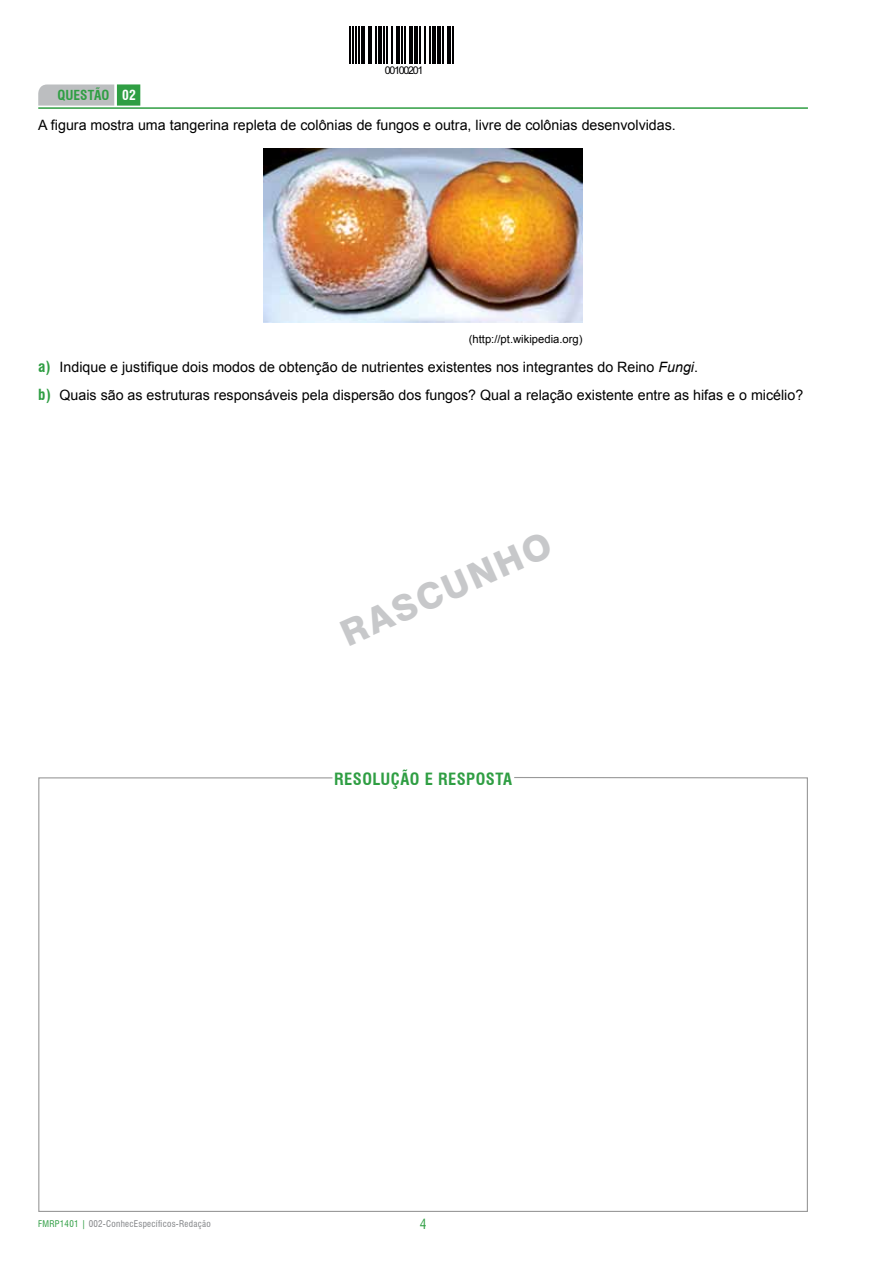
<style>
.page{position:relative;width:893px;height:1263px;background:#fff}
.page>*{position:absolute;margin:0;border:0;box-sizing:border-box;transform-origin:0 0}
.t1{font:800 36px "Swiss 721 BT";color:#c7c8ca}
.t2{font:700 condensed 16.5px "Swiss 721 BT";letter-spacing:.03em;color:#2f9e43}
.t3{font:14.25px/28.7px "Arial";color:#000}
.t4{font:700 condensed 13.5px "Swiss 721 BT";color:#2f9e43}
.t5{font:700 condensed 13.5px "Swiss 721 BT";color:#fff}
.t6{font:condensed 13.5px "Swiss 721 BT";color:#2f9e43}
.t7{font:11.25px "Arial";color:#000}
.t8{font:10.65px "Arial";letter-spacing:-.12em;color:#010002}
.t9{font:condensed 9px "Swiss 721 BT";letter-spacing:.03em;color:#808285}
.s1{font-family:"Swiss 721 BT";font-weight:700;font-stretch:condensed;font-size:15px;color:#2f9e43}
.s2{font-style:italic}
.s3{color:#2f9e43}
</style>
<div class="page">
<svg style="left:38px;top:777px;width:770px;height:435px"></svg>
<svg style="left:349px;top:26px;width:104px;height:38px"></svg>
<hr style="left:350px;top:26px;width:1px;height:38px;background:#010002">
<hr style="left:353px;top:26px;width:1px;height:38px;background:#010002">
<hr style="left:356px;top:26px;width:1px;height:38px;background:#010002">
<hr style="left:359px;top:26px;width:1px;height:38px;background:#010002">
<hr style="left:361px;top:26px;width:4px;height:38px;background:#010002">
<hr style="left:369px;top:26px;width:3px;height:38px;background:#010002">
<hr style="left:376px;top:26px;width:1px;height:38px;background:#010002">
<hr style="left:379px;top:26px;width:3px;height:38px;background:#010002">
<hr style="left:384px;top:26px;width:1px;height:38px;background:#010002">
<hr style="left:387px;top:26px;width:1px;height:38px;background:#010002">
<hr style="left:392px;top:26px;width:1px;height:38px;background:#010002">
<hr style="left:397px;top:26px;width:3px;height:38px;background:#010002">
<hr style="left:402px;top:26px;width:1px;height:38px;background:#010002">
<hr style="left:405px;top:26px;width:1px;height:38px;background:#010002">
<hr style="left:410px;top:26px;width:3px;height:38px;background:#010002">
<hr style="left:415px;top:26px;width:3px;height:38px;background:#010002">
<hr style="left:420px;top:26px;width:1px;height:38px;background:#010002">
<hr style="left:425px;top:26px;width:1px;height:38px;background:#010002">
<hr style="left:430px;top:26px;width:1px;height:38px;background:#010002">
<hr style="left:433px;top:26px;width:3px;height:38px;background:#010002">
<hr style="left:438px;top:26px;width:3px;height:38px;background:#010002">
<hr style="left:443px;top:26px;width:1px;height:38px;background:#010002">
<hr style="left:448px;top:26px;width:3px;height:38px;background:#010002">
<hr style="left:453px;top:26px;width:1px;height:38px;background:#010002">
<div style="left:117px;top:84px;width:23px;height:22px;background:#2f9e43"></div>
<hr style="left:38px;top:107px;width:770px;height:2px;background:#2f9e43">
<img style="left:264px;top:148px;width:319px;height:174px">
<svg style="left:38px;top:84px;width:76px;height:22px;background:#bfc1c3"></svg>
<p class="t8" style="left:385px;top:64px;width:40px">00100201</p>
<p class="t4" style="left:58px;top:87px;width:24px">QUESTÃO</p>
<p class="t5" style="left:122px;top:87px;width:15px">02</p>
<p class="t3" style="left:38px;top:111px;width:639px">A figura mostra uma tangerina repleta de colônias de fungos e outra, livre de colônias desenvolvidas.</p>
<p class="t7" style="left:469px;top:332px;width:115px">(http://pt.wikipedia.org)</p>
<p class="t3" style="left:38px;top:353px;width:766px"><span class="s1">A)</span> Indique e justifique dois modos de obtenção de nutrientes existentes nos integrantes do Reino <span class="s2">Fungi</span>.<br><span class="s1">B)</span> Quais são as estruturas responsáveis pela dispersão dos fungos? Qual a relação existente entre as hifas e o micélio?</p>
<h1 class="t1" style="left:334px;top:615px;width:228px;rotate:-24deg">RASCUNHO</h1>
<p class="t2" style="left:334px;top:769px;width:67px">RESOLUÇÃO</p>
<p class="t2" style="left:425px;top:769px;width:24px">E RESPOSTA</p>
<p class="t9" style="left:38px;top:1218px;width:174px"><span class="s3">FMRP1401 |</span> 002-ConhecEspecíficos-Redação</p>
<p class="t6" style="left:420px;top:1216px;width:8px">4</p>
</div>
